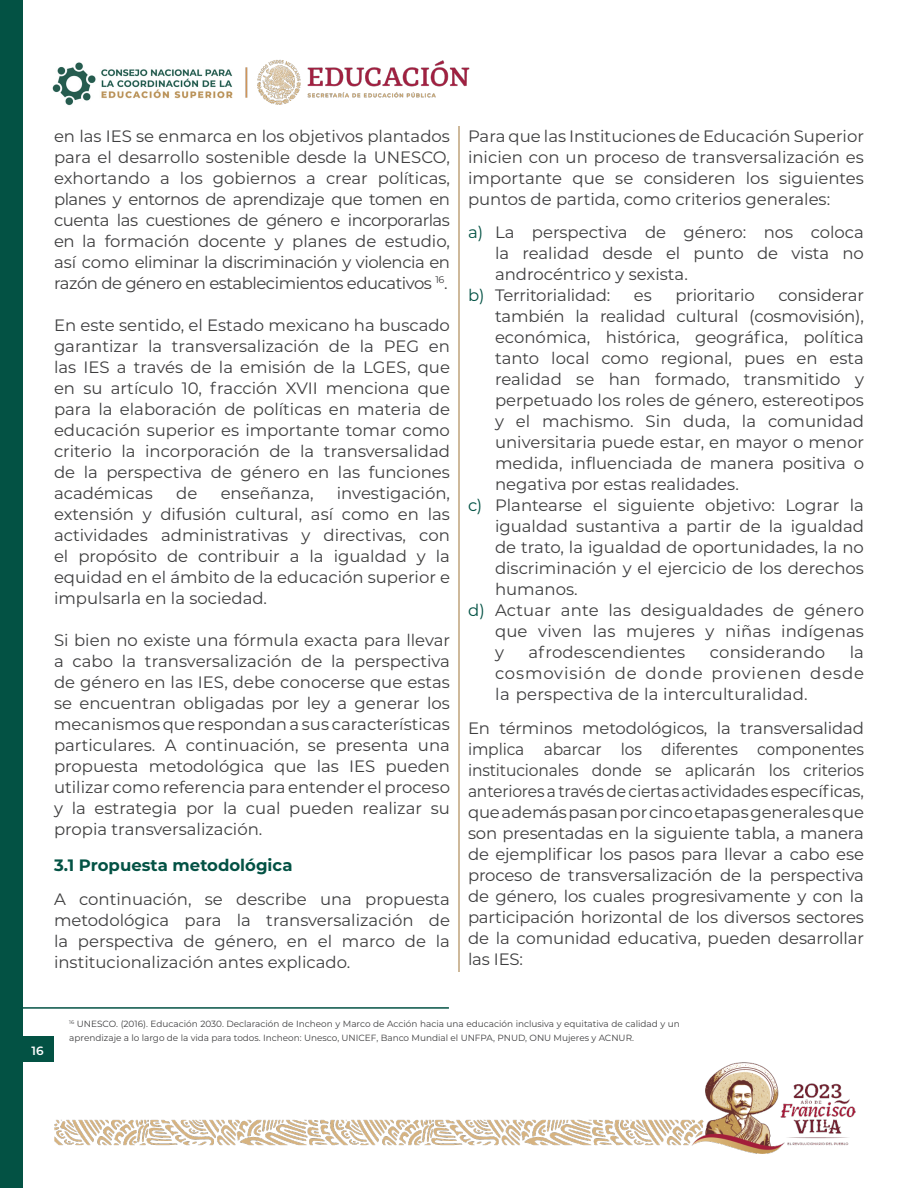
<style>
.page{position:relative;width:918px;height:1188px;background:#fff}
.page>*{position:absolute;margin:0;border:0;box-sizing:border-box;transform-origin:0 0}
.t1{font:16.5px/21px "Montserrat";color:#3e3e3f;text-align:justify}
.t2{font:700 16.5px "Montserrat";color:#035244}
.t3{font:600 12px "Montserrat";color:#fff}
.t4{font:9px/13.5px "Montserrat";color:#3e3e3f}
.s1{color:#035244}
</style>
<div class="page">
<img style="left:52px;top:62px;width:181px;height:44px">
<img style="left:245px;top:59px;width:225px;height:45px">
<div style="left:0;top:0;width:23px;height:1188px;background:#035244"></div>
<img style="left:54px;top:1062px;width:801px;height:92px">
<div style="left:17px;top:1037px;width:37px;height:25px;background:#035244"></div>
<hr style="left:459px;top:126px;width:1px;height:846px;background:#9f7438">
<hr style="left:0;top:1007px;width:449px;height:2px;background:#035244">
<p class="t1" style="left:54px;top:125px;width:398px">en las IES se enmarca en los objetivos plantados para el desarrollo sostenible desde la UNESCO, exhortando a los gobiernos a crear políticas, planes y entornos de aprendizaje que tomen en cuenta las cuestiones de género e incorporarlas en la formación docente y planes de estudio, así como eliminar la discriminación y violencia en razón de género en establecimientos educativos <sup>16</sup>.</p>
<p class="t1" style="left:54px;top:314px;width:398px">En este sentido, el Estado mexicano ha buscado garantizar la transversalización de la PEG en las IES a través de la emisión de la LGES, que en su artículo 10, fracción XVII menciona que para la elaboración de políticas en materia de educación superior es importante tomar como criterio la incorporación de la transversalidad de la perspectiva de género en las funciones académicas</p>
<p class="t1" style="left:54px;top:482px;width:398px;text-indent:283px">investigación, extensión y difusión cultural, así como en las actividades administrativas y directivas, con el propósito de contribuir a la igualdad y la equidad en el ámbito de la educación superior e impulsarla en la sociedad.</p>
<p class="t1" style="left:54px;top:629px;width:398px">Si bien no existe una fórmula exacta para llevar a cabo la transversalización de la perspectiva de género en las IES, debe conocerse que estas se encuentran obligadas por ley a generar los mecanismos que respondan a sus características particulares. A continuación, se presenta una propuesta metodológica que las IES pueden utilizar como referencia para entender el proceso y la estrategia por la cual pueden realizar su propia transversalización.</p>
<p class="t2" style="left:54px;top:853px;width:240px">3.1 Propuesta metodológica</p>
<p class="t1" style="left:54px;top:889px;width:398px">A continuación, se describe una propuesta metodológica para la transversalización de la perspectiva de género, en el marco de la institucionalización antes explicado.</p>
<p class="t1" style="left:176px;top:482px;width:23px">de</p>
<p class="t1" style="left:221px;top:482px;width:94px">enseñanza,</p>
<p class="t1" style="left:468px;top:125px;width:398px">Para que las Instituciones de Educación Superior inicien con un proceso de transversalización es importante que se consideren los siguientes puntos de partida, como criterios generales:</p>
<p class="t1" style="left:495px;top:221px;width:371px;text-indent:-27px"><span class="s1">a)</span> La perspectiva de género: nos coloca la realidad desde el punto de vista no androcéntrico y sexista.</p>
<p class="t1" style="left:468px;top:284px;width:144px"><span class="s1">b)</span> Territorialidad:</p>
<p class="t1" style="left:634px;top:284px;width:19px">es</p>
<p class="t1" style="left:675px;top:284px;width:81px">prioritario</p>
<p class="t1" style="left:495px;top:284px;width:371px;text-indent:283px">considerar también la realidad cultural (cosmovisión), económica, histórica, geográfica, política tanto local como regional, pues en esta realidad se han formado, transmitido y perpetuado los roles de género, estereotipos y el machismo. Sin duda, la comunidad universitaria puede estar, en mayor o menor medida, influenciada de manera positiva o negativa por estas realidades.</p>
<p class="t1" style="left:495px;top:494px;width:371px;text-indent:-27px"><span class="s1">c)</span> Plantearse el siguiente objetivo: Lograr la igualdad sustantiva a partir de la igualdad de trato, la igualdad de oportunidades, la no discriminación y el ejercicio de los derechos humanos.</p>
<p class="t1" style="left:495px;top:599px;width:371px;text-indent:-27px"><span class="s1">d)</span> Actuar ante las desigualdades de género que viven las mujeres y niñas indígenas y</p>
<p class="t1" style="left:529px;top:641px;width:158px">afrodescendientes</p>
<p class="t1" style="left:710px;top:641px;width:117px">considerando</p>
<p class="t1" style="left:495px;top:641px;width:371px;text-indent:355px">la cosmovisión de donde provienen desde la perspectiva de la interculturalidad.</p>
<p class="t1" style="left:468px;top:718px;width:398px">En términos metodológicos, la transversalidad implica abarcar los diferentes componentes institucionales donde se aplicarán los criterios anteriores a través de ciertas actividades específicas, que además pasan por cinco etapas generales que son presentadas en la siguiente tabla, a manera de ejemplificar los pasos para llevar a cabo ese proceso de transversalización de la perspectiva de género, los cuales progresivamente y con la participación horizontal de los diversos sectores de la comunidad educativa, pueden desarrollar las IES:</p>
<p class="t3" style="left:31px;top:1042px;width:14px">16</p>
<p class="t4" style="left:69px;top:1017px;width:612px"><sup>16</sup> UNESCO. (2016). Educación 2030. Declaración de Incheon y Marco de Acción hacia una educación inclusiva y equitativa de calidad y un aprendizaje a lo largo de la vida para todos. Incheon: Unesco, UNICEF, Banco Mundial el UNFPA, PNUD, ONU Mujeres y ACNUR.</p>
</div>
